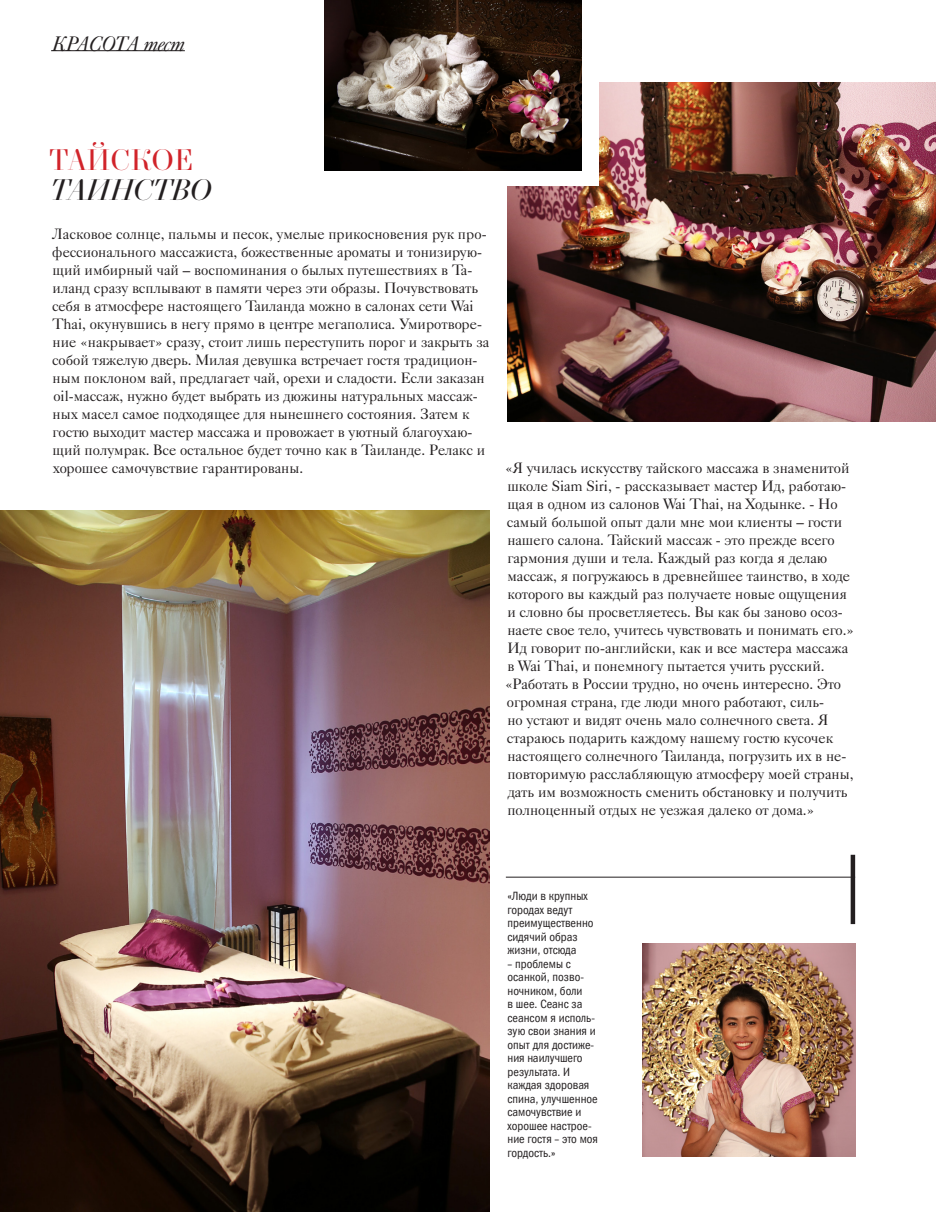
<style>
.page{position:relative;width:936px;height:1212px;background:#fff}
.page>*{position:absolute;margin:0;border:0;box-sizing:border-box;transform-origin:0 0}
.podzag{font:italic 30px "L Officiel Head";color:#231f20}
.podzag-2{font:30px "L Officiel Head";color:#d1232a}
.t1{font:italic 21px "Caslon 540 BT";letter-spacing:-.01em;color:#231f20}
.podzag-3{font:15px/18px "Caslon 540 BT";color:#231f20}
.t2{font:12px/13.5px "Franklin Gothic Book Cond OSCTT";color:#231f20}
</style>
<div class="page">
<img style="left:642px;top:943px;width:213px;height:214px">
<img style="left:507px;top:83px;width:428px;height:338px">
<img style="left:0;top:510px;width:489px;height:702px">
<div style="left:468px;top:46px;width:130px;height:140px;background:#fff"></div>
<img style="left:325px;top:0;width:256px;height:170px">
<hr style="left:51px;top:50px;width:134px;height:1px;background:#231f20">
<div style="left:850px;top:855px;width:5px;height:69px;background:#231f20"></div>
<hr style="left:506px;top:877px;width:349px;height:1px;background:#231f20">
<p class="t1" style="left:51px;top:31px;width:135px">КРАСОТА тест</p>
<p class="podzag-2" style="left:50px;top:139px;width:145px">ТАЙСКОЕ</p>
<p class="podzag" style="left:51px;top:172px;width:162px">ТАИНСТВО</p>
<p class="podzag-3" style="left:52px;top:224px;width:438px">Ласковое солнце, пальмы и песок, умелые прикосновения рук про&shy;фессионального массажиста, божественные ароматы и тонизирую&shy;щий имбирный чай – воспоминания о былых путешествиях в Та&shy;иланд сразу всплывают в памяти через эти образы. Почувствовать себя в атмосфере настоящего Таиланда можно в салонах сети Wai Thai, окунувшись в негу прямо в центре мегаполиса. Умиротворе&shy;ние «накрывает» сразу, стоит лишь переступить порог и закрыть за собой тяжелую дверь. Милая девушка встречает гостя традицион&shy;ным поклоном вай, предлагает чай, орехи и сладости. Если заказан oil-массаж, нужно будет выбрать из дюжины натуральных массаж&shy;ных масел самое подходящее для нынешнего состояния. Затем к гостю выходит мастер массажа и провожает в уютный благоухаю&shy;щий полумрак. Все остальное будет точно как в Таиланде. Релакс и хорошее самочувствие гарантированы.</p>
<p class="podzag-3" style="left:505px;top:458px;width:350px">«Я училась искусству тайского массажа в знаменитой школе Siam Siri, - рассказывает мастер Ид, работаю&shy;щая в одном из салонов Wai Thai, на Ходынке. - Но самый большой опыт дали мне мои клиенты – гости нашего салона. Тайский массаж - это прежде всего гармония души и тела. Каждый раз когда я делаю массаж, я погружаюсь в древнейшее таинство, в ходе которого вы каждый раз получаете новые ощущения и словно бы просветляетесь. Вы как бы заново осоз&shy;наете свое тело, учитесь чувствовать и понимать его.» Ид говорит по-английски, как и все мастера массажа в Wai Thai, и понемногу пытается учить русский. «Работать в России трудно, но очень интересно. Это огромная страна, где люди много работают, силь-<br>но устают и видят очень мало солнечного света. Я стараюсь подарить каждому нашему гостю кусочек настоящего солнечного Таиланда, погрузить их в не&shy;повторимую расслабляющую атмосферу моей страны, дать им возможность сменить обстановку и получить полноценный отдых не уезжая далеко от дома.»</p>
<p class="t2" style="left:507px;top:889px;width:88px">«Люди в крупных городах ведут преимущественно сидячий образ жизни, отсюда</p>
<p class="t2" style="left:507px;top:957px;width:92px">– проблемы с осанкой, позво&shy;ночником, боли<br>в шее. Сеанс за сеансом я исполь&shy;зую свои знания и опыт для достиже&shy;ния наилучшего результата. И каждая здоровая спина, улучшенное самочувствие и хорошее настрое&shy;ние гостя – это моя гордость.»</p>
</div>
